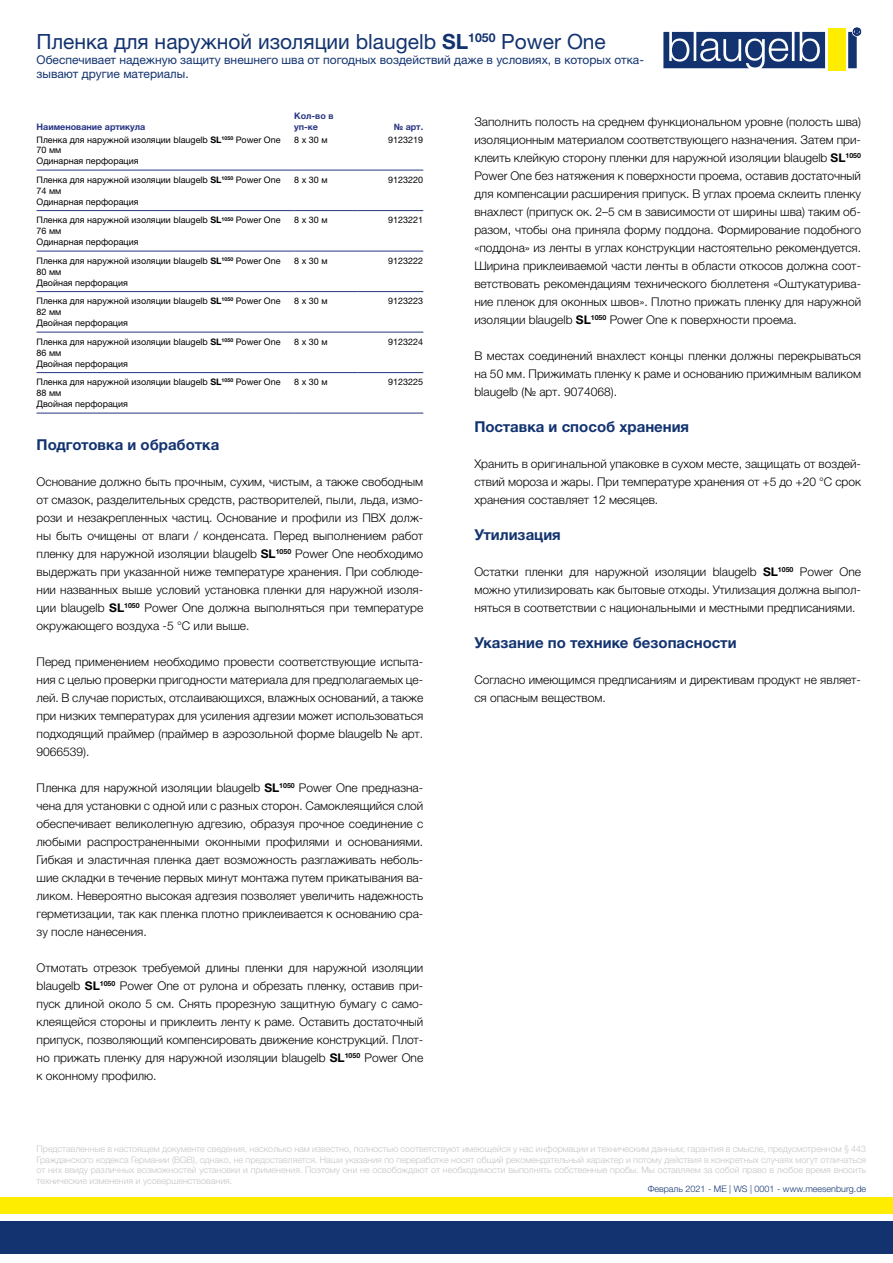
<style>
.page{position:relative;width:893px;height:1263px;background:#fff}
.page>*{position:absolute;margin:0;border:0;box-sizing:border-box;transform-origin:0 0}
.t1{font:21px "Helvetica Neue World 55 Roman";color:#133370}
.t2{font:700 15px "Helvetica Neue World 75";color:#133370}
.t3{font:12px/18px "Helvetica Neue World 45 Lt";color:#000;text-align:justify}
.t4{font:12px/14.4px "Helvetica Neue World 55 Roman";color:#133370}
.t5{font:9px/10.8px "Helvetica Neue World 55 Roman";color:#000}
.t6{font:9px/10.8px "Helvetica Neue World 45 Lt";color:#c6c6c6;text-align:justify}
.t7{font:9px "Helvetica Neue World 45 Lt";color:#133370}
.t8{font:700 9px/10.8px "Helvetica Neue World 75";color:#283583}
.s1{font-family:"Helvetica Neue World 75";font-weight:700}
</style>
<div class="page">
<div style="left:0;top:1222px;width:893px;height:32px;background:#133370"></div>
<div style="left:0;top:1197px;width:893px;height:17px;background:#ffed00"></div>
<svg style="left:663px;top:28px;width:198px;height:40px"></svg>
<div style="left:828px;top:29px;width:17px;height:42px;background:#ffed00"></div>
<hr style="left:37px;top:170px;width:257px;height:1px;background:#283583">
<hr style="left:294px;top:170px;width:64px;height:1px;background:#283583">
<hr style="left:358px;top:170px;width:65px;height:1px;background:#283583">
<hr style="left:37px;top:210px;width:257px;height:1px;background:#283583">
<hr style="left:294px;top:210px;width:64px;height:1px;background:#283583">
<hr style="left:358px;top:210px;width:65px;height:1px;background:#283583">
<hr style="left:37px;top:251px;width:257px;height:1px;background:#283583">
<hr style="left:294px;top:251px;width:64px;height:1px;background:#283583">
<hr style="left:358px;top:251px;width:65px;height:1px;background:#283583">
<hr style="left:37px;top:291px;width:257px;height:1px;background:#283583">
<hr style="left:294px;top:291px;width:64px;height:1px;background:#283583">
<hr style="left:358px;top:291px;width:65px;height:1px;background:#283583">
<hr style="left:37px;top:332px;width:257px;height:1px;background:#283583">
<hr style="left:294px;top:332px;width:64px;height:1px;background:#283583">
<hr style="left:358px;top:332px;width:65px;height:1px;background:#283583">
<hr style="left:37px;top:372px;width:257px;height:1px;background:#283583">
<hr style="left:294px;top:372px;width:64px;height:1px;background:#283583">
<hr style="left:358px;top:372px;width:65px;height:1px;background:#283583">
<hr style="left:37px;top:413px;width:257px;height:1px;background:#283583">
<hr style="left:294px;top:413px;width:64px;height:1px;background:#283583">
<hr style="left:358px;top:413px;width:65px;height:1px;background:#283583">
<h1 class="t1" style="left:37px;top:30px;width:571px">Пленка для наружной изоляции blaugelb <span class="s1">SL</span><sup>1050</sup> Power One</h1>
<p class="t4" style="left:37px;top:52px;width:609px">Обеспечивает надежную защиту внешнего шва от погодных воздействий даже в условиях, в которых отка&shy;зывают другие материалы.</p>
<p class="t8" style="left:37px;top:121px;width:110px">Наименование артикула</p>
<p class="t8" style="left:294px;top:111px;width:41px">Кол-во в уп-ке</p>
<p class="t8" style="left:394px;top:121px;width:31px">№ арт.</p>
<p class="t5" style="left:37px;top:134px;width:245px">Пленка для наружной изоляции blaugelb <span class="s1">SL</span><sup>1050</sup> Power One<br>70 мм<br>Одинарная перфорация</p>
<p class="t5" style="left:294px;top:134px;width:35px">8 x 30 м</p>
<p class="t5" style="left:388px;top:134px;width:37px">9123219</p>
<p class="t5" style="left:37px;top:174px;width:245px">Пленка для наружной изоляции blaugelb <span class="s1">SL</span><sup>1050</sup> Power One<br>74 мм<br>Одинарная перфорация</p>
<p class="t5" style="left:294px;top:174px;width:35px">8 x 30 м</p>
<p class="t5" style="left:388px;top:174px;width:37px">9123220</p>
<p class="t5" style="left:37px;top:215px;width:245px">Пленка для наружной изоляции blaugelb <span class="s1">SL</span><sup>1050</sup> Power One<br>76 мм<br>Одинарная перфорация</p>
<p class="t5" style="left:294px;top:215px;width:35px">8 x 30 м</p>
<p class="t5" style="left:388px;top:215px;width:37px">9123221</p>
<p class="t5" style="left:37px;top:255px;width:245px">Пленка для наружной изоляции blaugelb <span class="s1">SL</span><sup>1050</sup> Power One<br>80 мм<br>Двойная перфорация</p>
<p class="t5" style="left:294px;top:255px;width:35px">8 x 30 м</p>
<p class="t5" style="left:388px;top:255px;width:37px">9123222</p>
<p class="t5" style="left:37px;top:296px;width:245px">Пленка для наружной изоляции blaugelb <span class="s1">SL</span><sup>1050</sup> Power One<br>82 мм<br>Двойная перфорация</p>
<p class="t5" style="left:294px;top:296px;width:35px">8 x 30 м</p>
<p class="t5" style="left:388px;top:296px;width:37px">9123223</p>
<p class="t5" style="left:37px;top:336px;width:245px">Пленка для наружной изоляции blaugelb <span class="s1">SL</span><sup>1050</sup> Power One<br>86 мм<br>Двойная перфорация</p>
<p class="t5" style="left:294px;top:336px;width:35px">8 x 30 м</p>
<p class="t5" style="left:388px;top:336px;width:37px">9123224</p>
<p class="t5" style="left:37px;top:377px;width:245px">Пленка для наружной изоляции blaugelb <span class="s1">SL</span><sup>1050</sup> Power One<br>88 мм<br>Двойная перфорация</p>
<p class="t5" style="left:294px;top:377px;width:35px">8 x 30 м</p>
<p class="t5" style="left:388px;top:377px;width:37px">9123225</p>
<p class="t2" style="left:37px;top:436px;width:184px">Подготовка и обработка</p>
<p class="t3" style="left:37px;top:473px;width:388px">Основание должно быть прочным, сухим, чистым, а также свободным от смазок, разделительных средств, растворителей, пыли, льда, измо&shy;рози и незакрепленных частиц. Основание и профили из ПВХ долж&shy;ны быть очищены от влаги / конденсата. Перед выполнением работ пленку для наружной изоляции blaugelb <span class="s1">SL</span><sup>1050</sup> Power One необходимо выдержать при указанной ниже температуре хранения. При соблюде&shy;нии названных выше условий установка пленки для наружной изоля&shy;ции blaugelb <span class="s1">SL</span><sup>1050</sup> Power One должна выполняться при температуре окружающего воздуха -5 °C или выше.</p>
<p class="t3" style="left:37px;top:653px;width:388px">Перед применением необходимо провести соответствующие испыта&shy;ния с целью проверки пригодности материала для предполагаемых це&shy;лей. В случае пористых, отслаивающихся, влажных оснований, а также при низких температурах для усиления адгезии может использоваться подходящий праймер (праймер в аэрозольной форме blaugelb № арт.<br>9066539).</p>
<p class="t3" style="left:37px;top:779px;width:388px">Пленка для наружной изоляции blaugelb <span class="s1">SL</span><sup>1050</sup> Power One предназна&shy;чена для установки с одной или с разных сторон. Самоклеящийся слой обеспечивает великолепную адгезию, образуя прочное соединение с любыми распространенными оконными профилями и основаниями.<br>Гибкая и эластичная пленка дает возможность разглаживать неболь&shy;шие складки в течение первых минут монтажа путем прикатывания ва&shy;ликом. Невероятно высокая адгезия позволяет увеличить надежность герметизации, так как пленка плотно приклеивается к основанию сра&shy;зу после нанесения.</p>
<p class="t3" style="left:37px;top:959px;width:388px">Отмотать отрезок требуемой длины пленки для наружной изоляции blaugelb <span class="s1">SL</span><sup>1050</sup> Power One от рулона и обрезать пленку, оставив при&shy;пуск длиной около 5 см. Снять прорезную защитную бумагу с само&shy;клеящейся стороны и приклеить ленту к раме. Оставить достаточный припуск, позволяющий компенсировать движение конструкций. Плот&shy;но прижать пленку для наружной изоляции blaugelb <span class="s1">SL</span><sup>1050</sup> Power One к оконному профилю.</p>
<p class="t3" style="left:474px;top:113px;width:388px">Заполнить полость на среднем функциональном уровне (полость шва) изоляционным материалом соответствующего назначения. Затем при&shy;клеить клейкую сторону пленки для наружной изоляции blaugelb <span class="s1">SL</span><sup>1050<br></sup>Power One без натяжения к поверхности проема, оставив достаточный для компенсации расширения припуск. В углах проема склеить пленку внахлест (припуск ок. 2–5 см в зависимости от ширины шва) таким об&shy;разом, чтобы она приняла форму поддона. Формирование подобного «поддона» из ленты в углах конструкции настоятельно рекомендуется.<br>Ширина приклеиваемой части ленты в области откосов должна соот&shy;ветствовать рекомендациям технического бюллетеня «Оштукатурива&shy;ние пленок для оконных швов». Плотно прижать пленку для наружной изоляции blaugelb <span class="s1">SL</span><sup>1050</sup> Power One к поверхности проема.</p>
<p class="t3" style="left:474px;top:347px;width:388px">В местах соединений внахлест концы пленки должны перекрываться на 50 мм. Прижимать пленку к раме и основанию прижимным валиком blaugelb (№ арт. 9074068).</p>
<p class="t2" style="left:474px;top:418px;width:216px">Поставка и способ хранения</p>
<p class="t3" style="left:474px;top:455px;width:388px">Хранить в оригинальной упаковке в сухом месте, защищать от воздей&shy;ствий мороза и жары. При температуре хранения от +5 до +20 °C срок хранения составляет 12 месяцев.</p>
<p class="t2" style="left:474px;top:526px;width:88px">Утилизация</p>
<p class="t3" style="left:474px;top:563px;width:388px">Остатки пленки для наружной изоляции blaugelb <span class="s1">SL</span><sup>1050</sup> Power One можно утилизировать как бытовые отходы. Утилизация должна выпол&shy;няться в соответствии с национальными и местными предписаниями.</p>
<p class="t2" style="left:474px;top:634px;width:264px">Указание по технике безопасности</p>
<p class="t3" style="left:474px;top:671px;width:388px">Согласно имеющимся предписаниям и директивам продукт не являет&shy;ся опасным веществом.</p>
<p class="t6" style="left:37px;top:1143px;width:831px">Представленные в настоящем документе сведения, насколько нам известно, полностью соответствуют имеющейся у нас информации и техническим данным; гарантия в смысле, предусмотренном § 443<br>Гражданского кодекса Германии (BGB), однако, не предоставляется. Наши указания по переработке носят общий рекомендательный характер и потому действия в конкретных случаях могут отличаться от них ввиду различных возможностей установки и применения. Поэтому они не освобождают от необходимости выполнять собственные пробы. Мы оставляем за собой право в любое время вносить технические изменения и усовершенствования.</p>
<p class="t7" style="left:648px;top:1183px;width:220px">Февраль 2021 - ME | WS | 0001 - www.meesenburg.de</p>
</div>
